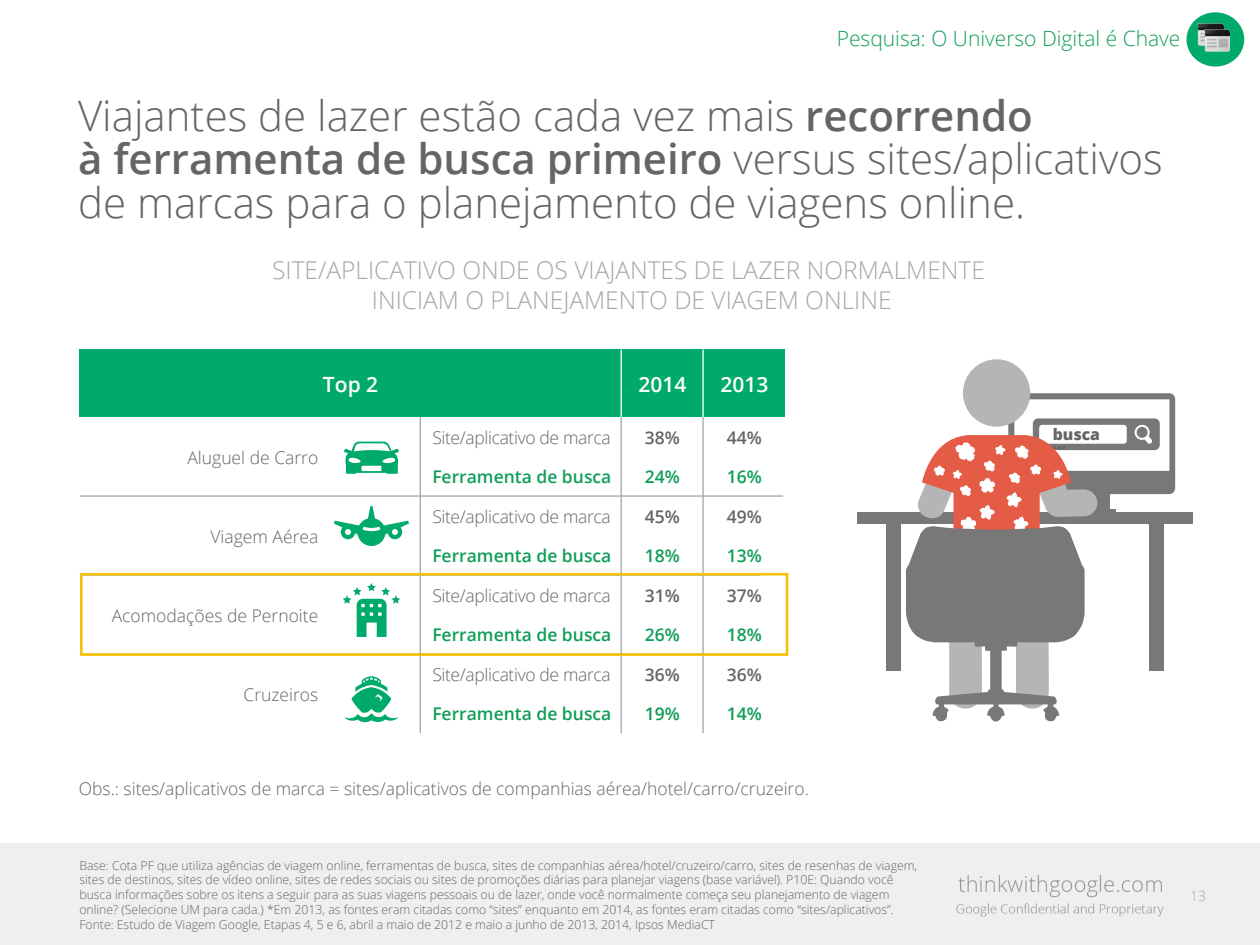
<style>
.page{position:relative;width:1260px;height:945px;background:#fff}
.page>*{position:absolute;margin:0;border:0;box-sizing:border-box;transform-origin:0 0}
.t1{font:300 42px/43.4px "Open Sans";color:#656565}
.t2{font:300 24.5px/29.4px "Open Sans";color:#a6a6a6;text-align:center}
.t3{font:300 21px "Open Sans";color:#0f9d58}
.t4{font:600 21px "Open Sans";color:#fff}
.t5{font:300 17.5px "Open Sans";color:#656565}
.t6{font:600 17.5px "Open Sans";color:#0f9d58}
.t7{font:300 17.5px "Open Sans";letter-spacing:-.02em;color:#656565}
.t8{font:600 17.5px "Open Sans";color:#656565}
.t9{font:800 15.75px "Open Sans";color:#656565}
.t10{font:300 14px "Open Sans";color:#a6a6a6}
.t11{font:300 12.25px/14.7px "Open Sans";color:#656565}
.s1{font-weight:600}
</style>
<div class="page">
<div style="left:0;top:843px;width:1260px;height:102px;background:#f0eff0"></div>
<div style="left:1186px;top:12px;width:58px;height:55px;background:#00aa6b;border-radius:50%"></div>
<img style="left:1198px;top:23px;width:25px;height:23px">
<img style="left:1204px;top:29px;width:26px;height:23px">
<div style="left:858px;top:513px;width:335px;height:11px;background:#787878"></div>
<div style="left:886px;top:521px;width:15px;height:150px;background:#787878"></div>
<div style="left:963px;top:359px;width:67px;height:68px;background:#b5b5b5;border-radius:50%"></div>
<svg style="left:906px;top:393px;width:269px;height:329px"></svg>
<div style="left:79px;top:350px;width:542px;height:67px;background:#00aa6b"></div>
<div style="left:621px;top:350px;width:82px;height:67px;background:#00aa6b"></div>
<div style="left:703px;top:350px;width:82px;height:67px;background:#00aa6b"></div>
<hr style="left:420px;top:417px;width:1px;height:316px;background:#a6a6a6">
<hr style="left:621px;top:350px;width:1px;height:67px;background:#fff">
<hr style="left:621px;top:417px;width:1px;height:316px;background:#a6a6a6">
<hr style="left:702px;top:350px;width:2px;height:67px;background:#fff">
<hr style="left:702px;top:417px;width:2px;height:316px;background:#a6a6a6">
<hr style="left:80px;top:495px;width:703px;height:2px;background:#a6a6a6">
<svg style="left:344px;top:676px;width:55px;height:46px"></svg>
<svg style="left:334px;top:506px;width:75px;height:40px"></svg>
<svg style="left:344px;top:442px;width:55px;height:32px"></svg>
<svg style="left:80px;top:573px;width:708px;height:83px"></svg>
<h3 class="t3" style="left:837px;top:24px;width:345px">Pesquisa: O Universo Digital é Chave</h3>
<h1 class="t1" style="left:78px;top:93px;width:1086px">Viajantes de lazer estão cada vez mais <span class="s1">recorrendo<br>à ferramenta de busca primeiro</span> versus sites/aplicativos de marcas para o planejamento de viagens online.</h1>
<h2 class="t2" style="left:272px;top:255px;width:714px">SITE/APLICATIVO ONDE OS VIAJANTES DE LAZER NORMALMENTE<br>INICIAM O PLANEJAMENTO DE VIAGEM ONLINE</h2>
<h3 class="t4" style="left:323px;top:370px;width:57px">Top 2</h3>
<h3 class="t4" style="left:639px;top:370px;width:49px">2014</h3>
<h3 class="t4" style="left:720px;top:370px;width:49px">2013</h3>
<h3 class="t5" style="left:187px;top:445px;width:132px">Aluguel de Carro</h3>
<h3 class="t5" style="left:210px;top:524px;width:109px">Viagem Aérea</h3>
<h3 class="t5" style="left:112px;top:603px;width:208px">Acomodações de Pernoite</h3>
<h3 class="t5" style="left:244px;top:682px;width:76px">Cruzeiros</h3>
<h3 class="t7" style="left:432px;top:425px;width:180px">Site/aplicativo de marca</h3>
<h3 class="t8" style="left:645px;top:425px;width:37px">38%</h3>
<h3 class="t8" style="left:727px;top:425px;width:37px">44%</h3>
<h3 class="t6" style="left:432px;top:465px;width:181px">Ferramenta de busca</h3>
<h3 class="t6" style="left:645px;top:465px;width:37px">24%</h3>
<h3 class="t6" style="left:727px;top:465px;width:37px">16%</h3>
<h3 class="t7" style="left:432px;top:504px;width:180px">Site/aplicativo de marca</h3>
<h3 class="t8" style="left:645px;top:504px;width:37px">45%</h3>
<h3 class="t8" style="left:727px;top:504px;width:37px">49%</h3>
<h3 class="t6" style="left:432px;top:544px;width:181px">Ferramenta de busca</h3>
<h3 class="t6" style="left:645px;top:544px;width:37px">18%</h3>
<h3 class="t6" style="left:727px;top:544px;width:37px">13%</h3>
<h3 class="t7" style="left:432px;top:584px;width:180px">Site/aplicativo de marca</h3>
<h3 class="t8" style="left:645px;top:584px;width:37px">31%</h3>
<h3 class="t8" style="left:727px;top:584px;width:37px">37%</h3>
<h3 class="t6" style="left:432px;top:623px;width:181px">Ferramenta de busca</h3>
<h3 class="t6" style="left:645px;top:623px;width:37px">26%</h3>
<h3 class="t6" style="left:727px;top:623px;width:37px">18%</h3>
<h3 class="t7" style="left:432px;top:663px;width:180px">Site/aplicativo de marca</h3>
<h3 class="t8" style="left:645px;top:663px;width:37px">36%</h3>
<h3 class="t8" style="left:727px;top:663px;width:37px">36%</h3>
<h3 class="t6" style="left:432px;top:702px;width:181px">Ferramenta de busca</h3>
<h3 class="t6" style="left:645px;top:702px;width:37px">19%</h3>
<h3 class="t6" style="left:727px;top:702px;width:37px">14%</h3>
<h3 class="t5" style="left:79px;top:777px;width:732px">Obs.: sites/aplicativos de marca = sites/aplicativos de companhias aérea/hotel/carro/cruzeiro.</h3>
<p class="t11" style="left:79px;top:858px;width:839px">Base: Cota PF que utiliza agências de viagem online, ferramentas de busca, sites de companhias aérea/hotel/cruzeiro/carro, sites de resenhas de viagem, sites de destinos, sites de vídeo online, sites de redes sociais ou sites de promoções diárias para planejar viagens (base variável). P10E: Quando você busca informações sobre os itens a seguir para as suas viagens pessoais ou de lazer, onde você normalmente começa seu planejamento de viagem online? (Selecione UM para cada.) *Em 2013, as fontes eram citadas como “sites” enquanto em 2014, as fontes eram citadas como “sites/aplicativos”.<br>Fonte: Estudo de Viagem Google, Etapas 4, 5 e 6, abril a maio de 2012 e maio a junho de 2013, 2014, Ipsos MediaCT</p>
<p class="t9" style="left:1053px;top:422px;width:49px">busca</p>
<p class="t10" style="left:1190px;top:886px;width:17px">13</p>
</div>
